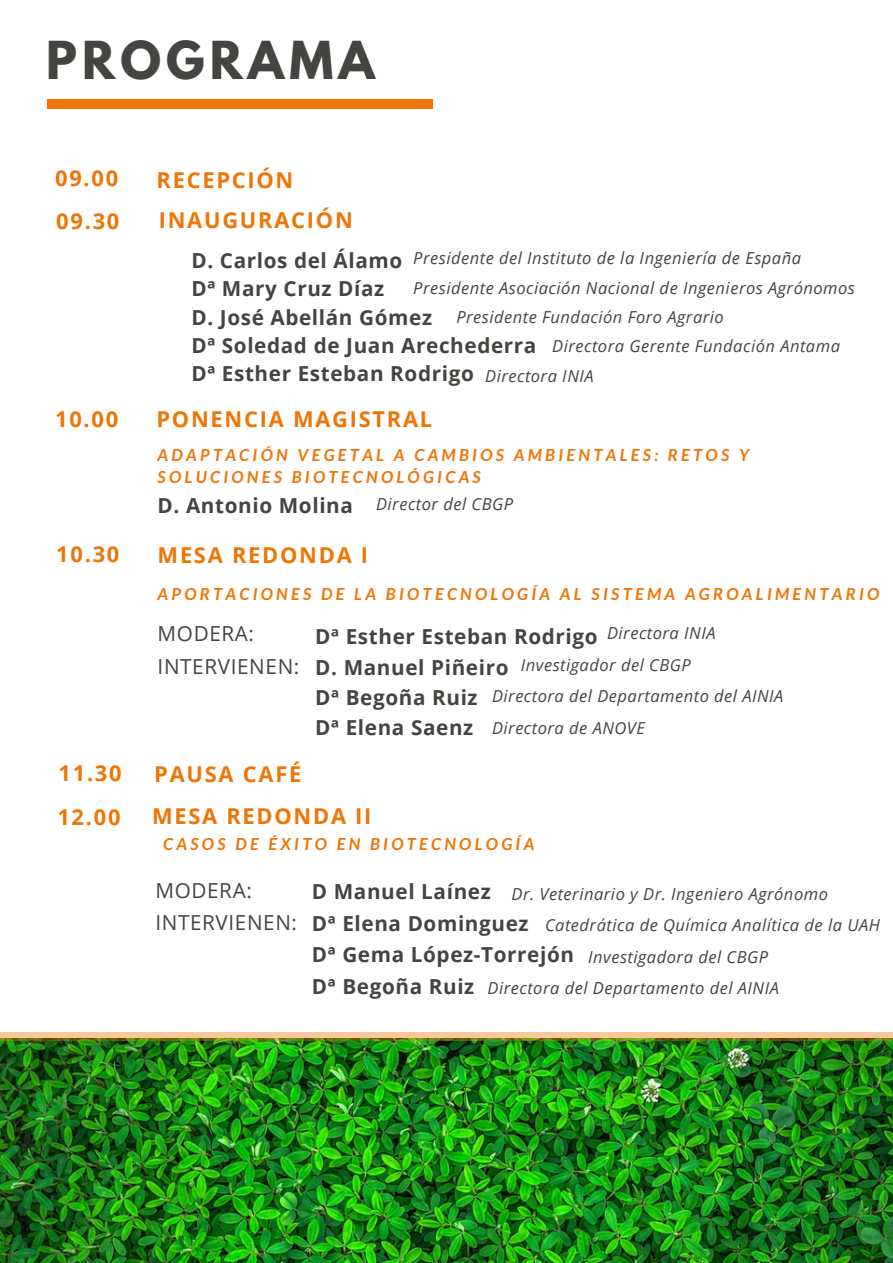
<style>
.page{position:relative;width:893px;height:1263px;background:#fff}
.page>*{position:absolute;margin:0;border:0;box-sizing:border-box;transform-origin:0 0}
.t1{font:700 46.35px "League Spartan";letter-spacing:.11em;color:#444440}
.t2{font:700 21.9px "Open Sans";letter-spacing:.08em;color:#ee7506}
.t3{font:700 20.7px/28.2px "Open Sans";letter-spacing:.03em;color:#444440}
.t4{font:20.7px/32.7px "Open Sans";letter-spacing:.03em;color:#444440}
.t5{font:italic 16.5px "Open Sans";letter-spacing:.03em;color:#444440}
.t6{font:italic 700 16.5px/22.5px "Lato";letter-spacing:.2em;color:#ee7506}
</style>
<div class="page">
<div style="left:48px;top:99px;width:385px;height:9px;background:#ee7506"></div>
<img style="left:0;top:1040px;width:893px;height:223px">
<svg style="left:859px;top:1032px;width:34px;height:8px"></svg>
<svg style="left:0;top:1032px;width:329px;height:8px;background:#d5b278"></svg>
<svg style="left:329px;top:1032px;width:336px;height:8px;background:#d6b578"></svg>
<svg style="left:665px;top:1032px;width:194px;height:8px;background:#d4af77"></svg>
<h1 class="t1" style="left:46px;top:37px;width:330px">PROGRAMA</h1>
<h2 class="t2" style="left:55px;top:163px;width:65px">09.00</h2>
<h2 class="t2" style="left:157px;top:165px;width:138px">RECEPCIÓN</h2>
<h2 class="t2" style="left:56px;top:206px;width:65px">09.30</h2>
<h2 class="t2" style="left:159px;top:204px;width:195px">INAUGURACIÓN</h2>
<p class="t3" style="left:191px;top:246px;width:346px">D. Carlos del Álamo<br>Dª Mary Cruz Díaz<br>D. José Abellán Gómez<br>Dª Soledad de Juan Arechederra<br>Dª Esther Esteban Rodrigo</p>
<p class="t5" style="left:413px;top:247px;width:389px">Presidente del Instituto de la Ingeniería de España</p>
<p class="t5" style="left:413px;top:276px;width:443px">Presidente Asociación Nacional de Ingenieros Agrónomos</p>
<p class="t5" style="left:456px;top:305px;width:269px">Presidente Fundación Foro Agrario</p>
<p class="t5" style="left:552px;top:335px;width:289px">Directora Gerente Fundación Antama</p>
<p class="t5" style="left:485px;top:364px;width:110px">Directora INIA</p>
<h2 class="t2" style="left:55px;top:404px;width:65px">10.00</h2>
<h2 class="t2" style="left:157px;top:404px;width:277px">PONENCIA MAGISTRAL</h2>
<p class="t6" style="left:158px;top:443px;width:593px">ADAPTACIÓN VEGETAL A CAMBIOS AMBIENTALES: RETOS Y<br>SOLUCIONES BIOTECNOLÓGICAS</p>
<p class="t3" style="left:158px;top:490px;width:197px">D. Antonio Molina</p>
<p class="t5" style="left:376px;top:492px;width:139px">Director del CBGP</p>
<h2 class="t2" style="left:56px;top:539px;width:65px">10.30</h2>
<h2 class="t2" style="left:158px;top:540px;width:212px">MESA REDONDA I</h2>
<p class="t6" style="left:158px;top:582px;width:723px">APORTACIONES DE LA BIOTECNOLOGÍA AL SISTEMA AGROALIMENTARIO</p>
<p class="t4" style="left:158px;top:617px;width:143px">MODERA:<br>INTERVIENEN:</p>
<p class="t5" style="left:607px;top:622px;width:110px">Directora INIA</p>
<p class="t5" style="left:521px;top:653px;width:172px">Investigador del CBGP</p>
<p class="t5" style="left:492px;top:685px;width:293px">Directora del Departamento del AINIA</p>
<p class="t5" style="left:492px;top:716px;width:154px">Directora de ANOVE</p>
<p class="t3" style="left:315px;top:621px;width:284px;line-height:30.5px">Dª Esther Esteban Rodrigo<br>D. Manuel Piñeiro<br>Dª Begoña Ruiz<br>Dª Elena Saenz</p>
<h2 class="t2" style="left:59px;top:757px;width:65px">11.30</h2>
<h2 class="t2" style="left:154px;top:758px;width:149px">PAUSA CAFÉ</h2>
<h2 class="t2" style="left:57px;top:801px;width:65px">12.00</h2>
<h2 class="t2" style="left:152px;top:800px;width:221px">MESA REDONDA II</h2>
<p class="t6" style="left:163px;top:832px;width:373px">CASOS DE ÉXITO EN BIOTECNOLOGÍA</p>
<p class="t4" style="left:155px;top:873px;width:143px">MODERA:<br>INTERVIENEN:</p>
<p class="t3" style="left:312px;top:875px;width:264px;line-height:31.5px">D Manuel Laínez<br>Dª Elena Dominguez<br>Dª Gema López-Torrejón<br>Dª Begoña Ruiz</p>
<p class="t5" style="left:511px;top:882px;width:318px">Dr. Veterinario y Dr. Ingeniero Agrónomo</p>
<p class="t5" style="left:545px;top:913px;width:336px">Catedrática de Química Analítica de la UAH</p>
<p class="t5" style="left:588px;top:945px;width:181px">Investigadora del CBGP</p>
<p class="t5" style="left:488px;top:976px;width:293px">Directora del Departamento del AINIA</p>
</div>
